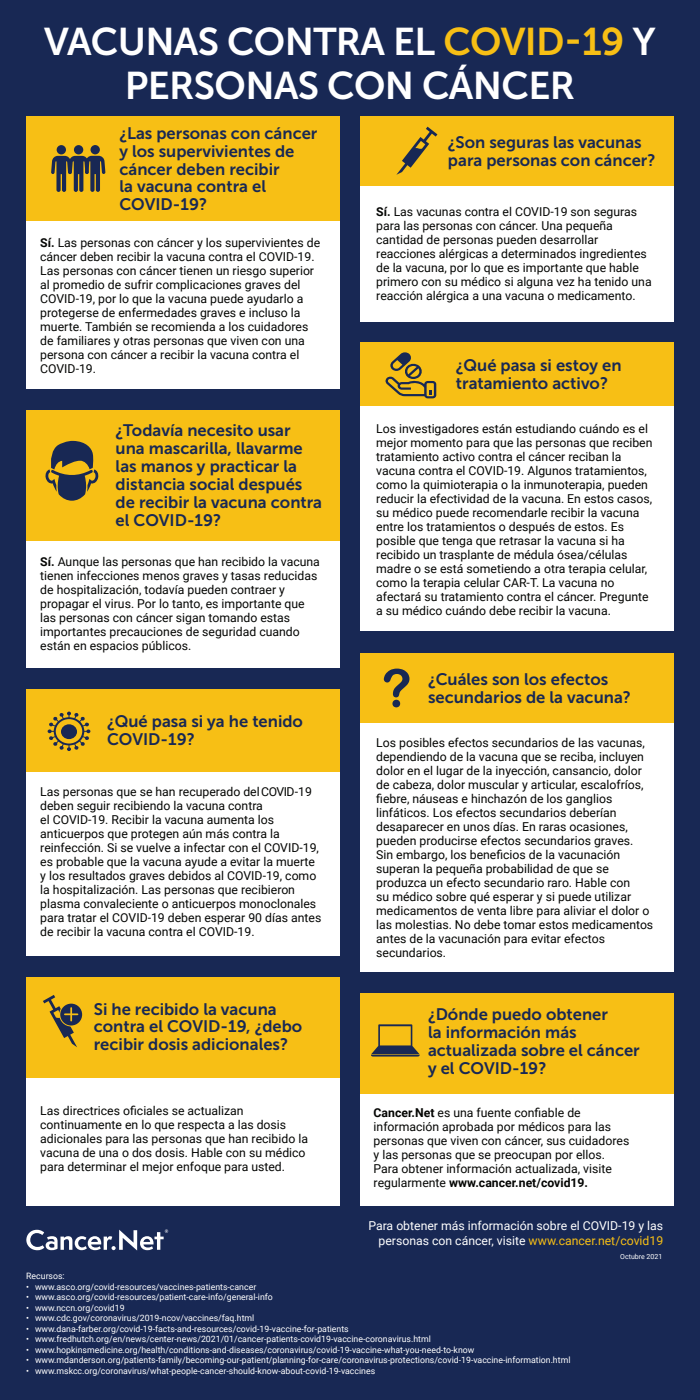
<style>
.page{position:relative;width:700px;height:1400px;background:#182854}
.page>*{position:absolute;margin:0;border:0;box-sizing:border-box;transform-origin:0 0}
.t1{font:38.5px/43.8px "Museo Sans 700";letter-spacing:-.015em;color:#fff;text-align:center}
.t2{font:16.62px/17.9px "Museo Sans 700";color:#182854}
.t3{font:12.25px/14px "Roboto";color:#040503}
.t4{font:12.25px/14.7px "Roboto";color:#fff;text-align:right}
.t5{font:700 12.25px "Roboto";color:#040503}
.t6{font:8.75px "Roboto";color:#fff}
.t7{font:7px "Roboto";color:#fff}
.s1{color:#f7bf15}
.s2{font-weight:700}
.s3{font-weight:400}
</style>
<div class="page">
<div style="left:26px;top:690px;width:314px;height:266px;background:#fff"></div>
<div style="left:360px;top:343px;width:314px;height:288px;background:#fff"></div>
<div style="left:360px;top:116px;width:314px;height:205px;background:#fff"></div>
<div style="left:26px;top:978px;width:314px;height:227px;background:#fff"></div>
<div style="left:26px;top:411px;width:314px;height:256px;background:#fff"></div>
<div style="left:26px;top:116px;width:314px;height:272px;background:#fff"></div>
<div style="left:360px;top:669px;width:314px;height:303px;background:#fff"></div>
<div style="left:360px;top:994px;width:314px;height:211px;background:#fff"></div>
<div style="left:360px;top:993px;width:314px;height:101px;background:#f7bf15"></div>
<div style="left:360px;top:653px;width:314px;height:70px;background:#f7bf15"></div>
<div style="left:26px;top:116px;width:314px;height:105px;background:#f7bf15"></div>
<div style="left:26px;top:410px;width:314px;height:130px;background:#f7bf15"></div>
<div style="left:26px;top:977px;width:314px;height:101px;background:#f7bf15"></div>
<div style="left:360px;top:116px;width:314px;height:70px;background:#f7bf15"></div>
<div style="left:360px;top:343px;width:314px;height:63px;background:#f7bf15"></div>
<div style="left:26px;top:689px;width:314px;height:83px;background:#f7bf15"></div>
<div style="left:91px;top:145px;width:9px;height:9px;background:#182854;border-radius:50%"></div>
<div style="left:57px;top:145px;width:9px;height:9px;background:#182854;border-radius:50%"></div>
<div style="left:74px;top:145px;width:9px;height:9px;background:#182854;border-radius:50%"></div>
<svg style="left:51px;top:156px;width:54px;height:36px"></svg>
<svg style="left:396px;top:127px;width:41px;height:48px"></svg>
<svg style="left:45px;top:441px;width:54px;height:60px"></svg>
<svg style="left:48px;top:712px;width:42px;height:39px"></svg>
<div style="left:61px;top:724px;width:16px;height:15px;background:#182854;border-radius:50%"></div>
<svg style="left:384px;top:669px;width:25px;height:38px"></svg>
<div style="left:60px;top:1004px;width:22px;height:22px;background:#182854;border-radius:50%"></div>
<svg style="left:43px;top:995px;width:35px;height:52px"></svg>
<svg style="left:371px;top:1024px;width:49px;height:33px"></svg>
<svg style="left:26px;top:1229px;width:142px;height:22px"></svg>
<svg style="left:386px;top:352px;width:50px;height:46px"></svg>
<h1 class="t1" style="left:44px;top:20px;width:613px">VACUNAS CONTRA EL <span class="s1">COVID-19</span> Y<br>PERSONAS CON CÁNCER</h1>
<h2 class="t2" style="left:119px;top:124px;width:200px">¿Las personas con cáncer y los supervivientes de cáncer deben recibir<br>la vacuna contra el<br>COVID-19?</h2>
<p class="t3" style="left:40px;top:235px;width:281px"><span class="s2">Sí.</span> Las personas con cáncer y los supervivientes de cáncer deben recibir la vacuna contra el COVID-19.<br>Las personas con cáncer tienen un riesgo superior al promedio de sufrir complicaciones graves del COVID-19, por lo que la vacuna puede ayudarlo a protegerse de enfermedades graves e incluso la muerte. También se recomienda a los cuidadores de familiares y otras personas que viven con una persona con cáncer a recibir la vacuna contra el COVID-19.</p>
<h2 class="t2" style="left:448px;top:133px;width:209px">¿Son seguras las vacunas para personas con cáncer?</h2>
<p class="t3" style="left:376px;top:204px;width:277px"><span class="s2">Sí.</span> Las vacunas contra el COVID-19 son seguras para las personas con cáncer. Una pequeña cantidad de personas pueden desarrollar reacciones alérgicas a determinados ingredientes de la vacuna, por lo que es importante que hable primero con su médico si alguna vez ha tenido una reacción alérgica a una vacuna o medicamento.</p>
<h2 class="t2" style="left:456px;top:356px;width:167px">¿Qué pasa si estoy en tratamiento activo?</h2>
<p class="t3" style="left:376px;top:421px;width:278px">Los investigadores están estudiando cuándo es el mejor momento para que las personas que reciben tratamiento activo contra el cáncer reciban la vacuna contra el COVID-19. Algunos tratamientos, como la quimioterapia o la inmunoterapia, pueden reducir la efectividad de la vacuna. En estos casos, su médico puede recomendarle recibir la vacuna entre los tratamientos o después de estos. Es posible que tenga que retrasar la vacuna si ha recibido un trasplante de médula ósea/células madre o se está sometiendo a otra terapia celular, como la terapia celular CAR-T. La vacuna no afectará su tratamiento contra el cáncer. Pregunte a su médico cuándo debe recibir la vacuna.</p>
<h2 class="t2" style="left:116px;top:421px;width:208px">¿Todavía necesito usar una mascarilla, llavarme las manos y practicar la distancia social después de recibir la vacuna contra el COVID-19?</h2>
<p class="t3" style="left:40px;top:554px;width:281px"><span class="s2">Sí.</span> Aunque las personas que han recibido la vacuna tienen infecciones menos graves y tasas reducidas de hospitalización, todavía pueden contraer y propagar el virus. Por lo tanto, es importante que las personas con cáncer sigan tomando estas importantes precauciones de seguridad cuando están en espacios públicos.</p>
<h2 class="t2" style="left:107px;top:712px;width:197px">¿Qué pasa si ya he tenido<br>COVID-19?</h2>
<p class="t3" style="left:40px;top:784px;width:283px">Las personas que se han recuperado delCOVID-19 deben seguir recibiendo la vacuna contra<br>el COVID-19. Recibir la vacuna aumenta los anticuerpos que protegen aún más contra la reinfección. Si se vuelve a infectar con el COVID-19, es probable que la vacuna ayude a evitar la muerte y los resultados graves debidos al COVID-19, como la hospitalización. Las personas que recibieron plasma convaleciente o anticuerpos monoclonales para tratar el COVID-19 deben esperar 90 días antes de recibir la vacuna contra el COVID-19.</p>
<h2 class="t2" style="left:94px;top:1000px;width:210px">Si he recibido la vacuna contra el COVID-19, ¿debo recibir dosis adicionales?</h2>
<p class="t3" style="left:40px;top:1103px;width:205px">Las directrices oficiales se actualizan</p>
<p class="t3" style="left:40px;top:1117px;width:269px">continuamente en lo que respecta a las dosis adicionales para las personas que han recibido la vacuna de una o dos dosis. Hable con su médico para determinar el mejor enfoque para usted.</p>
<h2 class="t2" style="left:428px;top:670px;width:204px">¿Cuáles son los efectos secundarios de la vacuna?</h2>
<p class="t3" style="left:376px;top:735px;width:270px">Los posibles efectos secundarios de las vacunas, dependiendo de la vacuna que se reciba, incluyen dolor en el lugar de la inyección, cansancio, dolor de cabeza, dolor muscular y articular, escalofríos,</p>
<p class="t3" style="left:376px;top:791px;width:238px">fiebre, náuseas e hinchazón de los ganglios</p>
<p class="t3" style="left:376px;top:805px;width:259px">linfáticos. Los efectos secundarios deberían desaparecer en unos días. En raras ocasiones, pueden producirse efectos secundarios graves.</p>
<p class="t3" style="left:376px;top:847px;width:245px">Sin embargo, los beneficios de la vacunación</p>
<p class="t3" style="left:376px;top:861px;width:279px">superan la pequeña probabilidad de que se produzca un efecto secundario raro. Hable con<br>su médico sobre qué esperar y si puede utilizar medicamentos de venta libre para aliviar el dolor o las molestias. No debe tomar estos medicamentos antes de la vacunación para evitar efectos secundarios.</p>
<h2 class="t2" style="left:428px;top:1005px;width:213px">¿Dónde puedo obtener<br>la información más actualizada sobre el cáncer y el COVID-19?</h2>
<p class="t3" style="left:374px;top:1105px;width:209px"><span class="s2">Cancer.Net</span> es una fuente confiable de</p>
<p class="t3" style="left:374px;top:1119px;width:239px">información aprobada por médicos para las</p>
<p class="t3" style="left:374px;top:1133px;width:257px">personas que viven con cáncer, sus cuidadores</p>
<p class="t3" style="left:374px;top:1147px;width:233px">y las personas que se preocupan por ellos.</p>
<p class="t3" style="left:374px;top:1161px;width:240px">Para obtener información actualizada, visite</p>
<h3 class="t5" style="left:374px;top:1174px;width:216px"><span class="s3">regularmente</span> www.cancer.net/covid19.</h3>
<p class="t4" style="left:368px;top:1218px;width:296px">Para obtener más información sobre el COVID-19 y las personas con cáncer, visite <span class="s1">www.cancer.net/covid19</span></p>
<p class="t7" style="left:620px;top:1251px;width:44px">Octubre 2021</p>
<p class="t6" style="left:26px;top:1270px;width:40px">Recursos:</p>
<p class="t6" style="left:26px;top:1281px;width:232px">• www.asco.org/covid-resources/vaccines-patients-cancer</p>
<p class="t6" style="left:26px;top:1291px;width:248px">• www.asco.org/covid-resources/patient-care-info/general-info</p>
<p class="t6" style="left:26px;top:1302px;width:100px">• www.nccn.org/covid19</p>
<p class="t6" style="left:26px;top:1312px;width:230px">• www.cdc.gov/coronavirus/2019-ncov/vaccines/faq.html</p>
<p class="t6" style="left:26px;top:1323px;width:324px">• www.dana-farber.org/covid-19-facts-and-resources/covid-19-vaccine-for-patients</p>
<p class="t6" style="left:26px;top:1333px;width:406px">• www.fredhutch.org/en/news/center-news/2021/01/cancer-patients-covid19-vaccine-coronavirus.html</p>
<p class="t6" style="left:26px;top:1344px;width:450px">• www.hopkinsmedicine.org/health/conditions-and-diseases/coronavirus/covid-19-vaccine-what-you-need-to-know</p>
<p class="t6" style="left:26px;top:1354px;width:546px">• www.mdanderson.org/patients-family/becoming-our-patient/planning-for-care/coronavirus-protections/covid-19-vaccine-information.html</p>
<p class="t6" style="left:26px;top:1365px;width:350px">• www.mskcc.org/coronavirus/what-people-cancer-should-know-about-covid-19-vaccines</p>
</div>
